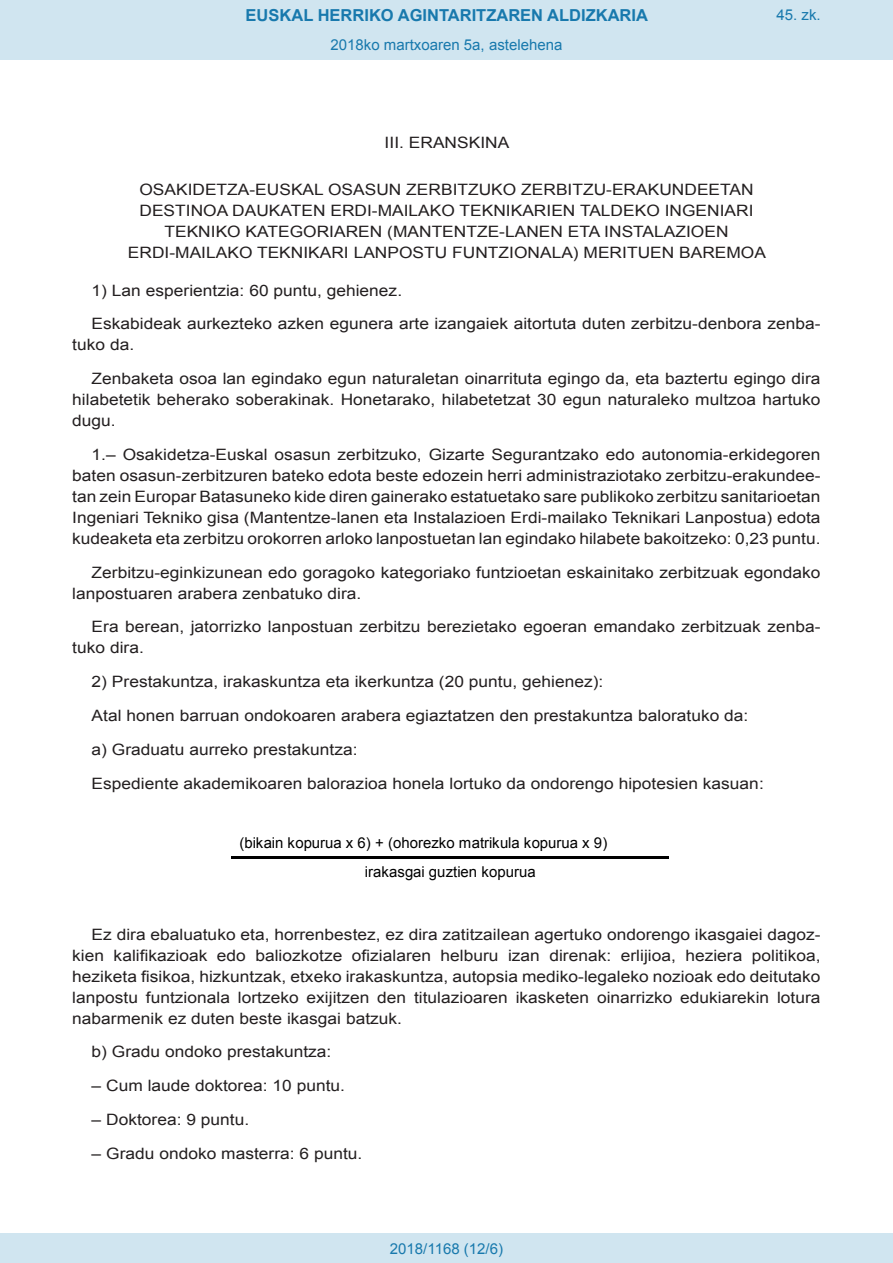
<style>
.page{position:relative;width:893px;height:1263px;background:#fff}
.page>*{position:absolute;margin:0;border:0;box-sizing:border-box;transform-origin:0 0}
.t1{font:700 16.5px "Arial";color:#1879ad}
.BOPVDetalle{font:15.6px/21px "Arial";color:#231f20;scale:1.11 1}
.BOPVClave{font:15.6px/21px "Arial";color:#231f20;text-align:center;scale:1.11 1}
.t2{font:15px/28.5px "Arial";color:#000}
.Paginacion_Centro{font:15px "Arial";color:#1879ad}
</style>
<div class="page">
<div style="left:0;top:0;width:893px;height:60px;background:#d0e5f0"></div>
<div style="left:0;top:1233px;width:893px;height:30px;background:#d0e5f0"></div>
<hr style="left:231px;top:856px;width:438px;height:2px;background:#000">
<p class="t1" style="left:246px;top:4px;width:404px">EUSKAL HERRIKO AGINTARITZAREN ALDIZKARIA</p>
<p class="Paginacion_Centro" style="left:331px;top:35px;width:233px">2018ko martxoaren 5a, astelehena</p>
<p class="Paginacion_Centro" style="left:776px;top:5px;width:46px">45. zk.</p>
<p class="BOPVClave" style="left:385px;top:132px;width:114px">III. ERANSKINA</p>
<p class="BOPVClave" style="left:128px;top:179px;width:576px">OSAKIDETZA-EUSKAL OSASUN ZERBITZUKO ZERBITZU-ERAKUNDEETAN DESTINOA DAUKATEN ERDI-MAILAKO TEKNIKARIEN TALDEKO INGENIARI TEKNIKO KATEGORIAREN (MANTENTZE-LANEN ETA INSTALAZIOEN ERDI-MAILAKO TEKNIKARI LANPOSTU FUNTZIONALA) MERITUEN BAREMOA</p>
<p class="BOPVDetalle" style="left:92px;top:280px;width:281px">1) Lan esperientzia: 60 puntu, gehienez.</p>
<p class="BOPVDetalle" style="left:72px;top:314px;width:676px;text-indent:19px">Eskabideak aurkezteko azken egunera arte izangaiek aitortuta duten zerbitzu-denbora zenba&shy;tuko da.</p>
<p class="BOPVDetalle" style="left:72px;top:368px;width:676px;text-align:justify;text-indent:19px">Zenbaketa osoa lan egindako egun naturaletan oinarrituta egingo da, eta baztertu egingo dira hilabetetik beherako soberakinak. Honetarako, hilabetetzat 30 egun naturaleko multzoa hartuko dugu.</p>
<p class="BOPVDetalle" style="left:72px;top:444px;width:676px;text-align:justify;text-indent:19px">1.– Osakidetza-Euskal osasun zerbitzuko, Gizarte Segurantzako edo autonomia-erkidegoren baten osasun-zerbitzuren bateko edota beste edozein herri administraziotako zerbitzu-erakundee&shy;tan zein Europar Batasuneko kide diren gainerako estatuetako sare publikoko zerbitzu sanitarioetan Ingeniari Tekniko gisa (Mantentze-lanen eta Instalazioen Erdi-mailako Teknikari Lanpostua) edota kudeaketa eta zerbitzu orokorren arloko lanpostuetan lan egindako hilabete bakoitzeko: 0,23 puntu.</p>
<p class="BOPVDetalle" style="left:72px;top:562px;width:676px;text-indent:19px">Zerbitzu-eginkizunean edo goragoko kategoriako funtzioetan eskainitako zerbitzuak egondako lanpostuaren arabera zenbatuko dira.</p>
<p class="BOPVDetalle" style="left:72px;top:617px;width:676px;text-indent:19px">Era berean, jatorrizko lanpostuan zerbitzu berezietako egoeran emandako zerbitzuak zenba&shy;tuko dira.</p>
<p class="BOPVDetalle" style="left:92px;top:671px;width:462px">2) Prestakuntza, irakaskuntza eta ikerkuntza (20 puntu, gehienez):</p>
<p class="BOPVDetalle" style="left:92px;top:705px;width:593px">Atal honen barruan ondokoaren arabera egiaztatzen den prestakuntza baloratuko da:</p>
<p class="BOPVDetalle" style="left:92px;top:739px;width:241px">a) Graduatu aurreko prestakuntza:</p>
<p class="BOPVDetalle" style="left:92px;top:773px;width:607px">Espediente akademikoaren balorazioa honela lortuko da ondorengo hipotesien kasuan:</p>
<p class="t2" style="left:365px;top:829px;width:244px;text-indent:-125px">(bikain kopurua x 6) + (ohorezko matrikula kopurua x 9) irakasgai guztien kopurua</p>
<p class="BOPVDetalle" style="left:72px;top:924px;width:676px;text-align:justify;text-indent:19px">Ez dira ebaluatuko eta, horrenbestez, ez dira zatitzailean agertuko ondorengo ikasgaiei dagoz&shy;kien kalifikazioak edo baliozkotze ofizialaren helburu izan direnak: erlijioa, heziera politikoa, heziketa fisikoa, hizkuntzak, etxeko irakaskuntza, autopsia mediko-legaleko nozioak edo deitutako lanpostu funtzionala lortzeko exijitzen den titulazioaren ikasketen oinarrizko edukiarekin lotura nabarmenik ez duten beste ikasgai batzuk.</p>
<p class="BOPVDetalle" style="left:92px;top:1041px;width:218px">b) Gradu ondoko prestakuntza:</p>
<p class="BOPVDetalle" style="left:92px;top:1075px;width:230px">– Cum laude doktorea: 10 puntu.</p>
<p class="BOPVDetalle" style="left:92px;top:1109px;width:144px">– Doktorea: 9 puntu.</p>
<p class="BOPVDetalle" style="left:92px;top:1143px;width:245px">– Gradu ondoko masterra: 6 puntu.</p>
<p class="Paginacion_Centro" style="left:390px;top:1238px;width:115px">2018/1168 (12/6)</p>
</div>
